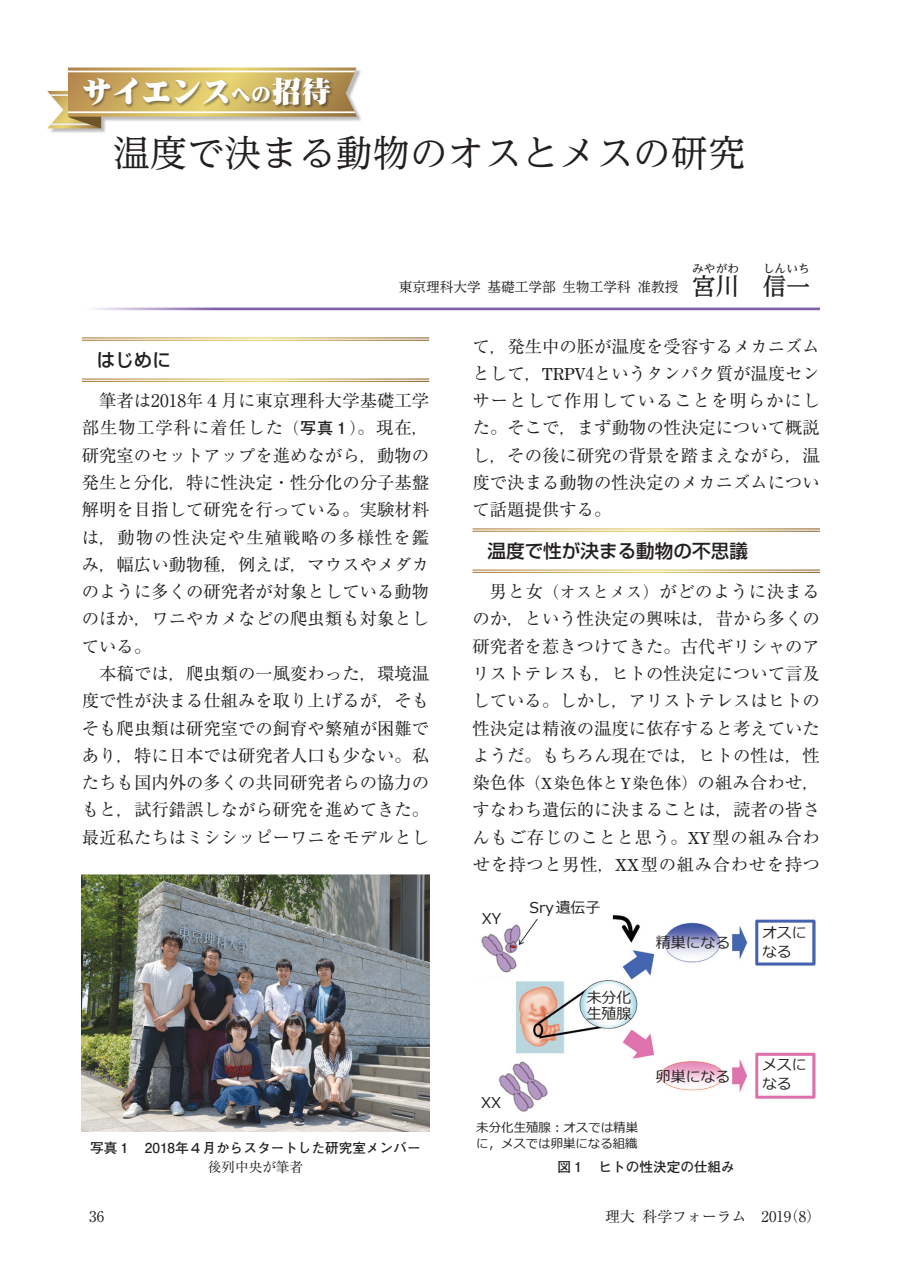
<style>
.page{position:relative;width:903px;height:1275px;background:#fff}
.page>*{position:absolute;margin:0;border:0;box-sizing:border-box;transform-origin:0 0}
.t1{font:37.27px "UD Reimin Pro";color:#231f20}
.t2{font:29.75px "DF Mincho Std W14";color:#fff}
.t3{font:500 23.62px "UD Reimin Pro";color:#231f20}
.t4{font:500 18.55px "Shin Go Pr 6 N";color:#231f20}
.t5{font:17.32px/27.3px "Ryumin Pr 6 N";color:#231f20;text-align:justify}
.t6{font:14.88px/18.6px "Meiryo";color:#231f20}
.t7{font:14.88px "Ryumin Pr 6 N";color:#231f20}
.t8{font:700 13.65px "Futo Go B101 Pr 6 N";color:#231f20}
.t9{font:13.65px "UD Reimin Pro";color:#231f20}
.t10{font:13.65px "Ryumin Pr 6 N";color:#231f20}
.t11{font:12.42px/16.1px "Meiryo";color:#231f20}
.t12{font:500 11.72px "UD Reimin Pro";color:#231f20}
.s1{font-size:19.78px}
.s2{font-weight:500;font-size:23.62px}
.s3{font-size:16.1px}
.s4{font-family:"Futo Go B101 Pr 6 N";font-weight:700;font-size:16.1px}
.s5{font-family:"Century Std"}
.s6{font-family:"Century Std";font-size:16.1px}
</style>
<div class="page">
<hr style="left:82px;top:308px;width:738px;height:2px;background:#815ea8">
<div style="left:49px;top:69px;width:314px;height:65px;background:#231f20;opacity:.3"></div>
<svg style="left:47px;top:68px;width:310px;height:60px"></svg>
<div style="left:83px;top:77px;width:251px;height:32px;background:#231f20;opacity:.5"></div>
<img style="left:82px;top:875px;width:347px;height:256px">
<img style="left:481px;top:915px;width:335px;height:197px">
<h2 class="t2" style="left:82px;top:75px;width:251px">サイエンス<span class="s1">への</span>招待</h2>
<h1 class="t1" style="left:113px;top:122px;width:634px">温度で決まる動物のオスとメスの研究</h1>
<p class="t12" style="left:763px;top:259px;width:49px">しんいち</p>
<p class="t12" style="left:692px;top:259px;width:49px">みやがわ</p>
<h3 class="t3" style="left:716px;top:267px;width:25px">川</h3>
<h3 class="t3" style="left:763px;top:267px;width:49px">信一</h3>
<p class="t9" style="left:399px;top:275px;width:318px">東京理科大学 基礎工学部 生物工学科 准教授　<span class="s2">宮</span></p>
<p class="t4" style="left:97px;top:344px;width:76px">はじめに</p>
<p class="t5" style="left:82px;top:386px;width:349px;text-indent:17px">筆者は2018年４月に東京理科大学基礎工学部生物工学科に着任した<span class="s3">（</span><span class="s4">写真１</span><span class="s3">）</span>。現在，研究室のセットアップを進めながら，動物の発生と分化，特に性決定・性分化の分子基盤解明を目指して研究を行っている。実験材料は，動物の性決定や生殖戦略の多様性を鑑み，幅広い動物種，例えば，マウスやメダカのように多くの研究者が対象としている動物のほか，ワニやカメなどの爬虫類も対象としている。</p>
<p class="t5" style="left:82px;top:659px;width:349px;text-indent:17px">本稿では，爬虫類の一風変わった，環境温度で性が決まる仕組みを取り上げるが，そもそも爬虫類は研究室での飼育や繁殖が困難であり，特に日本では研究者人口も少ない。私たちも国内外の多くの共同研究者らの協力のもと，試行錯誤しながら研究を進めてきた。最近私たちはミシシッピーワニをモデルとし</p>
<p class="t5" style="left:472px;top:331px;width:349px">て，発生中の胚が温度を受容するメカニズムとして，<span class="s5">TRPV</span>4というタンパク質が温度センサーとして作用していることを明らかにした。そこで，まず動物の性決定について概説し，その後に研究の背景を踏まえながら，温度で決まる動物の性決定のメカニズムについて話題提供する。</p>
<p class="t4" style="left:487px;top:535px;width:262px">温度で性が決まる動物の不思議</p>
<p class="t5" style="left:472px;top:577px;width:349px;text-indent:17px">男と女<span class="s3">（オスとメス）</span>がどのように決まるのか，という性決定の興味は，昔から多くの研究者を惹きつけてきた。古代ギリシャのアリストテレスも，ヒトの性決定について言及している。しかし，アリストテレスはヒトの性決定は精液の温度に依存すると考えていたようだ。もちろん現在では，ヒトの性は，性染色体<span class="s3">（</span><span class="s6">X</span><span class="s3">染色体と</span><span class="s6">Y</span><span class="s3">染色体）</span>の組み合わせ，すなわち遺伝的に決まることは，読者の皆さんもご存じのことと思う。<span class="s5">XY</span>型の組み合わせを持つと男性，<span class="s5">XX</span>型の組み合わせを持つ</p>
<p class="t6" style="left:482px;top:910px;width:21px">XY</p>
<p class="t6" style="left:481px;top:1094px;width:21px">XX</p>
<p class="t6" style="left:530px;top:899px;width:72px">Sry遺伝子</p>
<p class="t6" style="left:587px;top:990px;width:46px;line-height:16.1px">未分化生殖腺</p>
<p class="t6" style="left:656px;top:935px;width:76px">精巣になる</p>
<p class="t6" style="left:762px;top:924px;width:46px">オスになる</p>
<p class="t6" style="left:656px;top:1068px;width:76px">卵巣になる</p>
<p class="t6" style="left:762px;top:1056px;width:46px">メスになる</p>
<p class="t11" style="left:476px;top:1120px;width:163px">未分化生殖腺：オスでは精巣に，メスでは卵巣になる組織</p>
<p class="t8" style="left:90px;top:1137px;width:332px">写真１　2018年４月からスタートした研究室メンバー</p>
<p class="t10" style="left:208px;top:1156px;width:97px">後列中央が筆者</p>
<p class="t8" style="left:557px;top:1155px;width:179px">図１　ヒトの性決定の仕組み</p>
<p class="t7" style="left:89px;top:1204px;width:16px">36</p>
<p class="t7" style="left:605px;top:1204px;width:217px">理大科学フォーラム　2019（8）</p>
</div>
